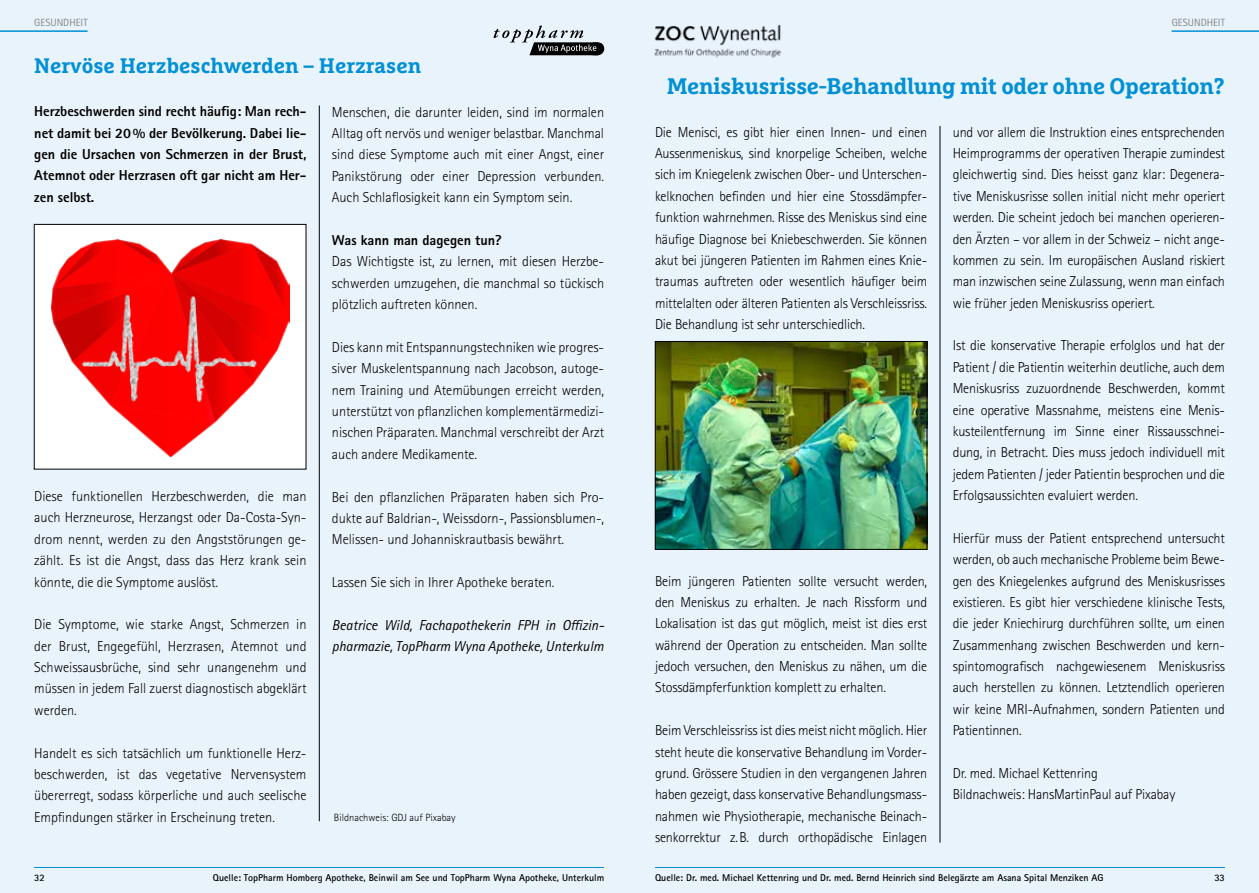
<style>
.page{position:relative;width:1259px;height:893px;background:#fff}
.page>*{position:absolute;margin:0;border:0;box-sizing:border-box;transform-origin:0 0}
.t1{font:700 22.5px "Marselis Slab Pro";letter-spacing:-.015em;color:#0090d6}
.t2{font:700 21px "Marselis Slab Pro";color:#0090d6}
.t3{font:300 14.4px/21.3px "Rotis Sans Serif Std";letter-spacing:-.01em;color:#000;text-align:justify}
.t4{font:300 14.4px/21.3px "Rotis Sans Serif Std";letter-spacing:-.005em;color:#050200;text-align:justify}
.t5{font:800 14.4px/21.3px "Rotis Sans Serif Std";letter-spacing:-.005em;color:#050200;text-align:justify}
.t6{font:italic 14.4px/21.3px "Rotis Sans Serif Std";letter-spacing:-.005em;color:#050200}
.t7{font:300 10.5px "Rotis Sans Serif Std";color:#000}
.t8{font:10.5px "Rotis Sans Serif Std";color:#868786}
.t9{font:700 9.9px "Rotis Sans Serif Std";color:#000}
</style>
<div class="page">
<div style="left:0;top:0;width:629px;height:893px;background:#e9f3fc"></div>
<div style="left:629px;top:0;width:630px;height:893px;background:#e9f3fc"></div>
<hr style="left:0;top:30px;width:88px;height:2px;background:#0090d6">
<hr style="left:34px;top:867px;width:570px;height:1px;background:#0090d6">
<hr style="left:319px;top:105px;width:1px;height:716px;background:#000">
<svg style="left:493px;top:26px;width:111px;height:29px"></svg>
<div style="left:34px;top:224px;width:272px;height:245px;background:#fff"></div>
<img style="left:51px;top:240px;width:238px;height:216px">
<hr style="left:939px;top:126px;width:1px;height:717px;background:#000">
<img style="left:654px;top:24px;width:127px;height:34px">
<hr style="left:655px;top:867px;width:570px;height:1px;background:#0090d6">
<hr style="left:1171px;top:30px;width:88px;height:2px;background:#0090d6">
<img style="left:657px;top:343px;width:268px;height:205px">
<div style="left:655px;top:341px;width:272px;height:209px;border:1px solid #000"></div>
<p class="t8" style="left:34px;top:16px;width:55px">GESUNDHEIT</p>
<h2 class="t2" style="left:34px;top:53px;width:388px">Nervöse Herzbeschwerden – Herzrasen</h2>
<p class="t5" style="left:34px;top:101px;width:274px">Herzbeschwerden sind recht häufig: Man rech&shy;net damit bei 20% der Bevölkerung. Dabei lie&shy;gen die Ursachen von Schmerzen in der Brust, Atemnot oder Herzrasen oft gar nicht am Her&shy;zen selbst.</p>
<p class="t4" style="left:34px;top:486px;width:274px">Diese funktionellen Herzbeschwerden, die man auch Herzneurose, Herzangst oder Da-Costa-Syn&shy;drom nennt, werden zu den Angststörungen ge&shy;zählt. Es ist die Angst, dass das Herz krank sein könnte, die die Symptome auslöst.</p>
<p class="t4" style="left:34px;top:614px;width:274px">Die Symptome, wie starke Angst, Schmerzen in der Brust, Engegefühl, Herzrasen, Atemnot und Schweissausbrüche, sind sehr unangenehm und müssen in jedem Fall zuerst diagnostisch abgeklärt werden.</p>
<p class="t4" style="left:34px;top:742px;width:274px">Handelt es sich tatsächlich um funktionelle Herz&shy;beschwerden, ist das vegetative Nervensystem übererregt, sodass körperliche und auch seelische Empfindungen stärker in Erscheinung treten.</p>
<p class="t4" style="left:332px;top:101px;width:274px">Menschen, die darunter leiden, sind im normalen Alltag oft nervös und weniger belastbar. Manchmal sind diese Symptome auch mit einer Angst, einer Panikstörung oder einer Depression verbunden.<br>Auch Schlaflosigkeit kann ein Symptom sein.</p>
<p class="t5" style="left:332px;top:229px;width:171px">Was kann man dagegen tun?</p>
<p class="t4" style="left:332px;top:251px;width:274px">Das Wichtigste ist, zu lernen, mit diesen Herzbe&shy;schwerden umzugehen, die manchmal so tückisch plötzlich auftreten können.</p>
<p class="t4" style="left:332px;top:337px;width:274px">Dies kann mit Entspannungstechniken wie progres&shy;siver Muskelentspannung nach Jacobson, autoge&shy;nem Training und Atemübungen erreicht werden, unterstützt von pflanzlichen komplementärmedizi&shy;nischen Präparaten. Manchmal verschreibt der Arzt auch andere Medikamente.</p>
<p class="t4" style="left:332px;top:486px;width:274px">Bei den pflanzlichen Präparaten haben sich Pro&shy;dukte auf Baldrian-, Weissdorn-, Passionsblumen-, Melissen- und Johanniskrautbasis bewährt.</p>
<p class="t4" style="left:332px;top:572px;width:224px">Lassen Sie sich in Ihrer Apotheke beraten.</p>
<p class="t6" style="left:332px;top:614px;width:274px">Beatrice Wild, Fachapothekerin FPH in Offizin&shy;pharmazie, TopPharm Wyna Apotheke, Unterkulm</p>
<p class="t7" style="left:334px;top:811px;width:123px">Bildnachweis: GDJ auf Pixabay</p>
<p class="t9" style="left:34px;top:871px;width:12px">32</p>
<p class="t9" style="left:213px;top:871px;width:393px">Quelle: TopPharm Homberg Apotheke, Beinwil am See und TopPharm Wyna Apotheke, Unterkulm</p>
<p class="t8" style="left:1171px;top:16px;width:55px">GESUNDHEIT</p>
<h1 class="t1" style="left:666px;top:72px;width:560px">Meniskusrisse-Behandlung mit oder ohne Operation?</h1>
<p class="t3" style="left:655px;top:121px;width:274px">Die Menisci, es gibt hier einen Innen- und einen Aussenmeniskus, sind knorpelige Scheiben, welche sich im Kniegelenk zwischen Ober- und Unterschen&shy;kelknochen befinden und hier eine Stossdämpfer&shy;funktion wahrnehmen. Risse des Meniskus sind eine häufige Diagnose bei Kniebeschwerden. Sie können akut bei jüngeren Patienten im Rahmen eines Knie&shy;traumas auftreten oder wesentlich häufiger beim mittelalten oder älteren Patienten als Verschleissriss.<br>Die Behandlung ist sehr unterschiedlich.</p>
<p class="t3" style="left:655px;top:570px;width:274px">Beim jüngeren Patienten sollte versucht werden, den Meniskus zu erhalten. Je nach Rissform und Lokalisation ist das gut möglich, meist ist dies erst während der Operation zu entscheiden. Man sollte jedoch versuchen, den Meniskus zu nähen, um die Stossdämpferfunktion komplett zu erhalten.</p>
<p class="t3" style="left:655px;top:720px;width:274px">Beim Verschleissriss ist dies meist nicht möglich. Hier steht heute die konservative Behandlung im Vorder&shy;grund. Grössere Studien in den vergangenen Jahren haben gezeigt, dass konservative Behandlungsmass&shy;nahmen wie Physiotherapie, mechanische Beinach&shy;senkorrektur z.B. durch orthopädische Einlagen</p>
<p class="t3" style="left:952px;top:121px;width:274px">und vor allem die Instruktion eines entsprechenden Heimprogramms der operativen Therapie zumindest gleichwertig sind. Dies heisst ganz klar: Degenera&shy;tive Meniskusrisse sollen initial nicht mehr operiert werden. Die scheint jedoch bei manchen operieren&shy;den Ärzten – vor allem in der Schweiz – nicht ange&shy;kommen zu sein. Im europäischen Ausland riskiert man inzwischen seine Zulassung, wenn man einfach wie früher jeden Meniskusriss operiert.</p>
<p class="t3" style="left:952px;top:335px;width:274px">Ist die konservative Therapie erfolglos und hat der Patient / die Patientin weiterhin deutliche, auch dem Meniskusriss zuzuordnende Beschwerden, kommt eine operative Massnahme, meistens eine Menis&shy;kusteilentfernung im Sinne einer Rissausschnei&shy;dung, in Betracht. Dies muss jedoch individuell mit jedem Patienten / jeder Patientin besprochen und die Erfolgsaussichten evaluiert werden.</p>
<p class="t3" style="left:952px;top:528px;width:274px">Hierfür muss der Patient entsprechend untersucht werden, ob auch mechanische Probleme beim Bewe&shy;gen des Kniegelenkes aufgrund des Meniskusrisses existieren. Es gibt hier verschiedene klinische Tests, die jeder Kniechirurg durchführen sollte, um einen Zusammenhang zwischen Beschwerden und kern&shy;spintomografisch nachgewiesenem Meniskusriss auch herstellen zu können. Letztendlich operieren wir keine MRI-Aufnahmen, sondern Patienten und Patientinnen.</p>
<p class="t3" style="left:952px;top:763px;width:224px">Dr. med. Michael Kettenring<br>Bildnachweis: HansMartinPaul auf Pixabay</p>
<p class="t9" style="left:655px;top:872px;width:450px">Quelle: Dr. med. Michael Kettenring und Dr. med. Bernd Heinrich sind Belegärzte am Asana Spital Menziken AG</p>
<p class="t9" style="left:1214px;top:871px;width:12px">33</p>
</div>
